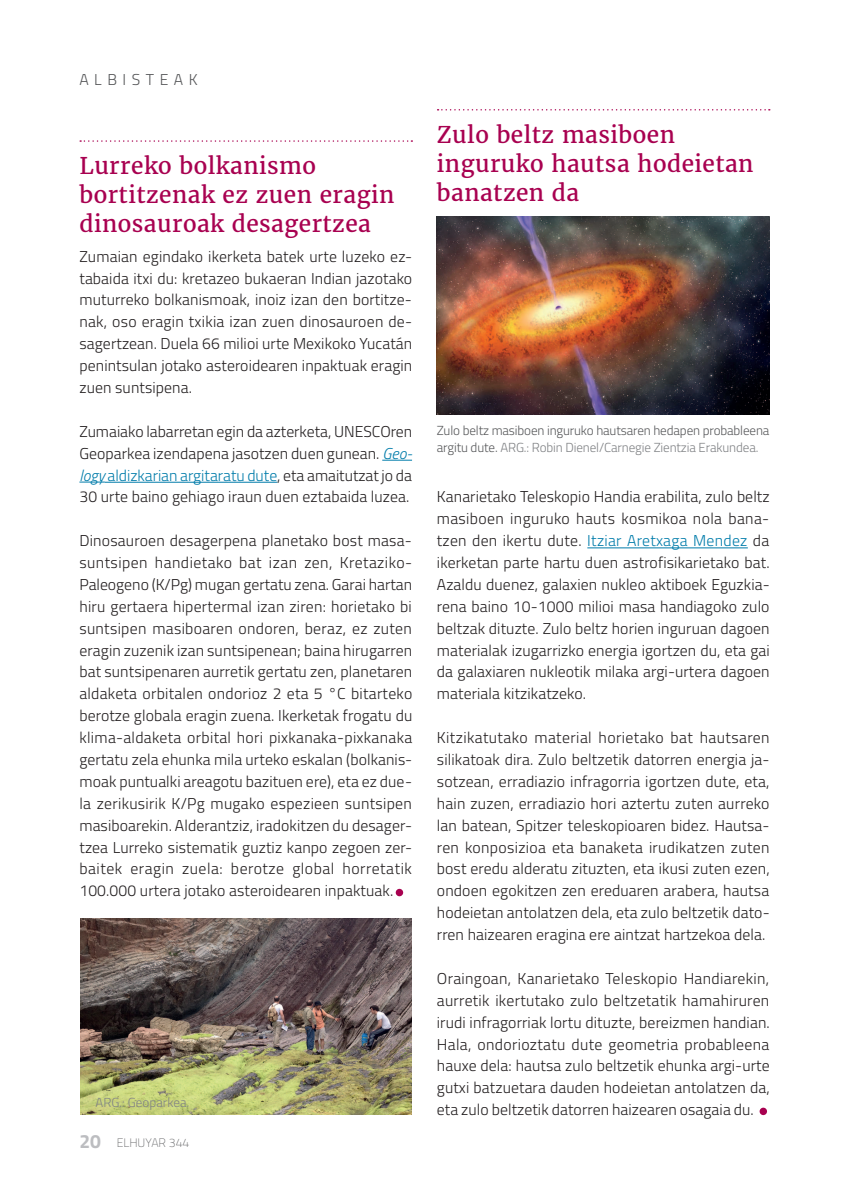
<style>
.page{position:relative;width:844px;height:1191px;background:#fff}
.page>*{position:absolute;margin:0;border:0;box-sizing:border-box;transform-origin:0 0}
.t1{font:22.75px/28.9px "Merriweather";letter-spacing:.02em;color:#a80150}
.t2{font:300 15.75px/21.9px "Titillium";letter-spacing:.005em;color:#231f20;text-align:justify}
.t3{font:300 15.75px "Titillium";letter-spacing:.35em;color:#57585a}
.t4{font:300 13.12px/17.5px "Titillium";letter-spacing:-.01em;color:#57585a}
.t5{font:300 13.12px "Titillium";color:#808285}
.t6{font:100 12.25px "Titillium";color:#57585a}
.s1{font-style:italic;color:#007caa}
.s2{color:#007caa}
.s3{font-weight:700;font-size:19.25px;color:#bcbdc0}
.s4{color:#808285}
</style>
<div class="page">
<hr style="left:587px;top:547px;width:160px;height:1px;background:#007caa">
<div style="left:759px;top:1107px;width:7px;height:8px;background:#a80150;border-radius:50%"></div>
<hr style="left:382px;top:460px;width:30px;height:1px;background:#007caa">
<svg style="left:79px;top:482px;width:26px;height:1px"></svg>
<hr style="left:105px;top:482px;width:172px;height:1px;background:#007caa">
<div style="left:395px;top:889px;width:8px;height:7px;background:#a80150;border-radius:50%"></div>
<svg style="left:80px;top:140px;width:332px;height:2px"></svg>
<svg style="left:437px;top:109px;width:332px;height:1px"></svg>
<img style="left:437px;top:217px;width:332px;height:198px">
<img style="left:80px;top:918px;width:331px;height:196px">
<p class="t3" style="left:79px;top:68px;width:120px">ALBISTEAK</p>
<h1 class="t1" style="left:79px;top:151px;width:316px">Lurreko bolkanismo bortitzenak ez zuen eragin dinosauroak desagertzea</h1>
<p class="t2" style="left:79px;top:244px;width:334px">Zumaian egindako ikerketa batek urte luzeko ez&shy;tabaida itxi du: kretazeo bukaeran Indian jazotako muturreko bolkanismoak, inoiz izan den bortitze&shy;nak, oso eragin txikia izan zuen dinosauroen de&shy;sagertzean. Duela 66 milioi urte Mexikoko Yucatán penintsulan jotako asteroidearen inpaktuak eragin zuen suntsipena.</p>
<p class="t2" style="left:79px;top:419px;width:334px">Zumaiako labarretan egin da azterketa, UNESCOren Geoparkea izendapena jasotzen duen gunean. <span class="s1">Geo&shy;logy</span> <span class="s2">aldizkarian argitaratu dute</span>, eta amaitutzat jo da 30 urte baino gehiago iraun duen eztabaida luzea.</p>
<p class="t2" style="left:79px;top:529px;width:334px">Dinosauroen desagerpena planetako bost masa&shy;suntsipen handietako bat izan zen, Kretaziko-Paleogeno (K/Pg) mugan gertatu zena. Garai hartan hiru gertaera hipertermal izan ziren: horietako bi suntsipen masiboaren ondoren, beraz, ez zuten eragin zuzenik izan suntsipenean; baina hirugarren bat suntsipenaren aurretik gertatu zen, planetaren aldaketa orbitalen ondorioz 2 eta 5 °C bitarteko berotze globala eragin zuena. Ikerketak frogatu du klima-aldaketa orbital hori pixkanaka-pixkanaka gertatu zela ehunka mila urteko eskalan (bolkanis&shy;moak puntualki areagotu bazituen ere), eta ez due&shy;la zerikusirik K/Pg mugako espezieen suntsipen masiboarekin. Alderantziz, iradokitzen du desager&shy;tzea Lurreko sistematik guztiz kanpo zegoen zer&shy;baitek eragin zuela: berotze global horretatik 100.000 urtera jotako asteroidearen inpaktuak.</p>
<p class="t5" style="left:95px;top:1092px;width:95px">ARG.: Geoparkea.</p>
<p class="t6" style="left:79px;top:1133px;width:111px"><span class="s3">20</span> ELHUYAR 344</p>
<h1 class="t1" style="left:437px;top:120px;width:318px">Zulo beltz masiboen inguruko hautsa hodeietan banatzen da</h1>
<p class="t4" style="left:437px;top:421px;width:334px">Zulo beltz masiboen inguruko hautsaren hedapen probableena argitu dute. <span class="s4">ARG.: Robin Dienel/Carnegie Zientzia Erakundea.</span></p>
<p class="t2" style="left:437px;top:485px;width:334px">Kanarietako Teleskopio Handia erabilita, zulo beltz masiboen inguruko hauts kosmikoa nola bana&shy;tzen den ikertu dute. <span class="s2">Itziar Aretxaga Mendez</span> da ikerketan parte hartu duen astrofisikarietako bat.<br>Azaldu duenez, galaxien nukleo aktiboek Eguzkia&shy;rena baino 10-1000 milioi masa handiagoko zulo beltzak dituzte. Zulo beltz horien inguruan dagoen materialak izugarrizko energia igortzen du, eta gai da galaxiaren nukleotik milaka argi-urtera dagoen materiala kitzikatzeko.</p>
<p class="t2" style="left:437px;top:726px;width:334px">Kitzikatutako material horietako bat hautsaren silikatoak dira. Zulo beltzetik datorren energia ja&shy;sotzean, erradiazio infragorria igortzen dute, eta, hain zuzen, erradiazio hori aztertu zuten aurreko lan batean, Spitzer teleskopioaren bidez. Hautsa&shy;ren konposizioa eta banaketa irudikatzen zuten bost eredu alderatu zituzten, eta ikusi zuten ezen, ondoen egokitzen zen ereduaren arabera, hautsa hodeietan antolatzen dela, eta zulo beltzetik dato&shy;rren haizearen eragina ere aintzat hartzekoa dela.</p>
<p class="t2" style="left:437px;top:966px;width:334px">Oraingoan, Kanarietako Teleskopio Handiarekin, aurretik ikertutako zulo beltzetatik hamahiruren irudi infragorriak lortu dituzte, bereizmen handian.<br>Hala, ondorioztatu dute geometria probableena hauxe dela: hautsa zulo beltzetik ehunka argi-urte gutxi batzuetara dauden hodeietan antolatzen da, eta zulo beltzetik datorren haizearen osagaia du.</p>
</div>
